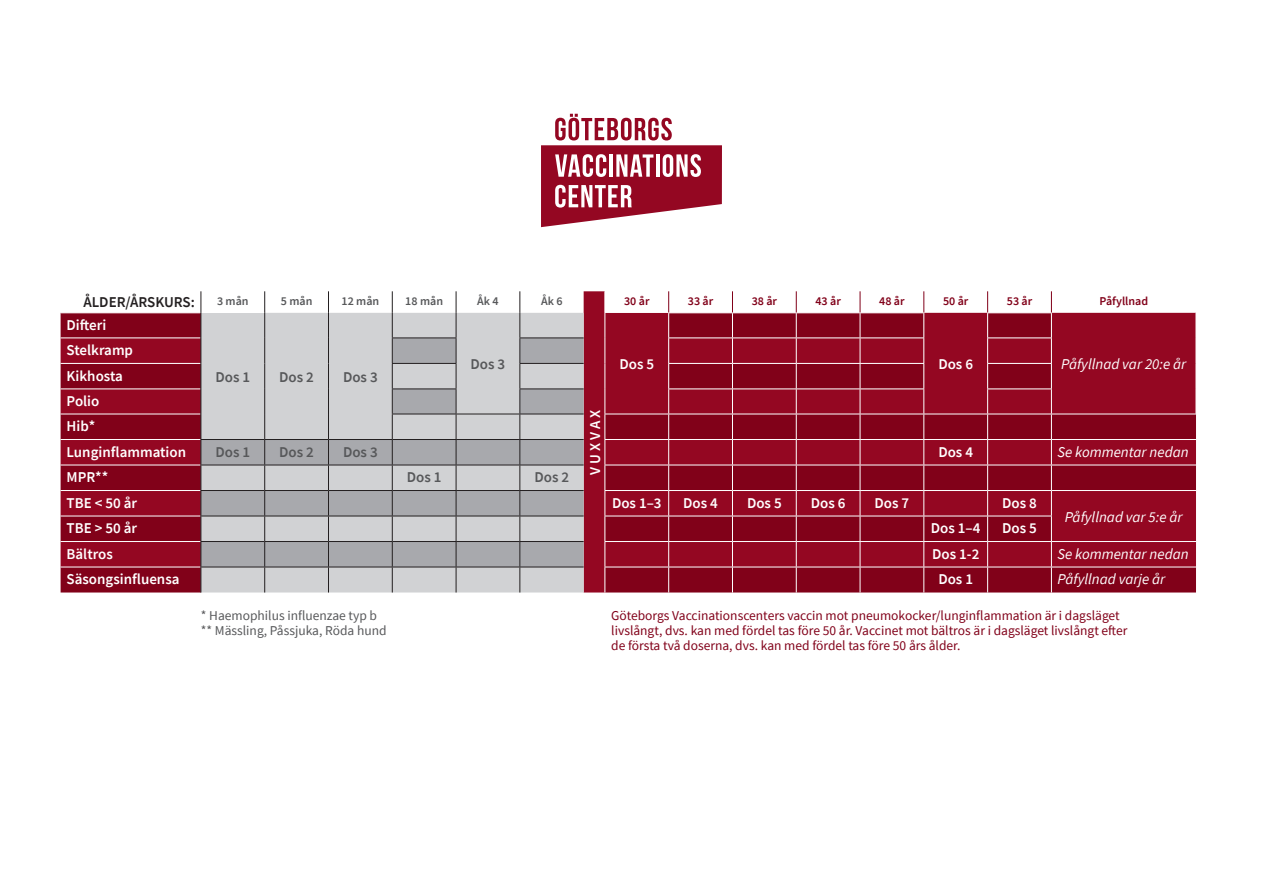
<style>
.page{position:relative;width:1263px;height:893px;background:#fff}
.page>*{position:absolute;margin:0;border:0;box-sizing:border-box;transform-origin:0 0}
.t1{font:600 15px "Source Sans Pro";color:#fff}
.t2{font:italic 15px "Source Sans Pro";color:#fff}
.t3{font:600 15px "Source Sans Pro";color:#57585a}
.t4{font:600 15px "Source Sans Pro";color:#231f20}
.t5{font:13.5px/15px "Source Sans Pro";color:#810119}
.t6{font:13.5px "Source Sans Pro";color:#57585a}
.t7{font:600 12px "Source Sans Pro";color:#810119}
.t8{font:600 12px "Source Sans Pro";color:#57585a}
</style>
<div class="page">
<svg style="left:541px;top:114px;width:181px;height:113px"></svg>
<svg style="left:1052px;top:313px;width:144px;height:279px;background:#8f0620"></svg>
<svg style="left:1195px;top:313px;width:1px;height:101px"></svg>
<hr style="left:1051px;top:414px;width:145px;height:1px;background:#fff">
<hr style="left:1051px;top:439px;width:145px;height:1px;background:#fff">
<hr style="left:1051px;top:465px;width:145px;height:1px;background:#fff">
<hr style="left:1051px;top:490px;width:145px;height:1px;background:#fff">
<hr style="left:1051px;top:541px;width:145px;height:1px;background:#fff">
<hr style="left:1051px;top:567px;width:145px;height:1px;background:#fff">
<svg style="left:61px;top:291px;width:991px;height:301px;background:#a75e6d"></svg>
<hr style="left:201px;top:439px;width:64px;height:1px;background:#231f20">
<hr style="left:265px;top:439px;width:63px;height:1px;background:#231f20">
<hr style="left:328px;top:439px;width:64px;height:1px;background:#231f20">
<hr style="left:456px;top:414px;width:64px;height:1px;background:#231f20">
<p class="t4" style="left:83px;top:292px;width:113px">ÅLDER/ÅRSKURS:</p>
<p class="t8" style="left:217px;top:293px;width:33px">3 mån</p>
<p class="t8" style="left:281px;top:293px;width:33px">5 mån</p>
<p class="t8" style="left:341px;top:293px;width:39px">12 mån</p>
<p class="t8" style="left:405px;top:293px;width:39px">18 mån</p>
<p class="t8" style="left:477px;top:293px;width:23px">Åk 4</p>
<p class="t8" style="left:541px;top:293px;width:23px">Åk 6</p>
<p class="t7" style="left:624px;top:293px;width:27px">30 år</p>
<p class="t7" style="left:688px;top:293px;width:27px">33 år</p>
<p class="t7" style="left:752px;top:293px;width:27px">38 år</p>
<p class="t7" style="left:815px;top:293px;width:27px">43 år</p>
<p class="t7" style="left:879px;top:293px;width:27px">48 år</p>
<p class="t7" style="left:943px;top:293px;width:27px">50 år</p>
<p class="t7" style="left:1007px;top:293px;width:27px">53 år</p>
<p class="t7" style="left:1099px;top:293px;width:50px">Påfyllnad</p>
<p class="t1" style="left:67px;top:315px;width:41px">Difteri</p>
<p class="t1" style="left:67px;top:340px;width:68px">Stelkramp</p>
<p class="t1" style="left:67px;top:366px;width:58px">Kikhosta</p>
<p class="t1" style="left:67px;top:391px;width:34px">Polio</p>
<p class="t1" style="left:67px;top:416px;width:30px">Hib*</p>
<p class="t1" style="left:67px;top:442px;width:121px">Lunginflammation</p>
<p class="t3" style="left:215px;top:442px;width:36px">Dos 1</p>
<p class="t3" style="left:279px;top:442px;width:36px">Dos 2</p>
<p class="t3" style="left:343px;top:442px;width:36px">Dos 3</p>
<p class="t1" style="left:938px;top:442px;width:36px">Dos 4</p>
<p class="t2" style="left:1057px;top:442px;width:133px">Se kommentar nedan</p>
<p class="t1" style="left:67px;top:467px;width:43px">MPR**</p>
<p class="t3" style="left:407px;top:467px;width:36px">Dos 1</p>
<p class="t3" style="left:535px;top:467px;width:36px">Dos 2</p>
<p class="t1" style="left:67px;top:493px;width:72px">TBE &lt; 50 år</p>
<p class="t1" style="left:612px;top:493px;width:51px">Dos 1–3</p>
<p class="t1" style="left:683px;top:493px;width:36px">Dos 4</p>
<p class="t1" style="left:747px;top:493px;width:36px">Dos 5</p>
<p class="t1" style="left:811px;top:493px;width:36px">Dos 6</p>
<p class="t1" style="left:874px;top:493px;width:36px">Dos 7</p>
<p class="t1" style="left:1002px;top:493px;width:36px">Dos 8</p>
<p class="t2" style="left:1065px;top:507px;width:120px">Påfyllnad var 5:e år</p>
<p class="t1" style="left:67px;top:518px;width:72px">TBE &gt; 50 år</p>
<p class="t1" style="left:931px;top:518px;width:51px">Dos 1–4</p>
<p class="t1" style="left:1002px;top:518px;width:36px">Dos 5</p>
<p class="t1" style="left:67px;top:544px;width:48px">Bältros</p>
<p class="t1" style="left:932px;top:544px;width:49px">Dos 1-2</p>
<p class="t2" style="left:1057px;top:544px;width:133px">Se kommentar nedan</p>
<p class="t1" style="left:67px;top:569px;width:114px">Säsongsinfluensa</p>
<p class="t1" style="left:938px;top:569px;width:36px">Dos 1</p>
<p class="t2" style="left:1057px;top:570px;width:109px">Påfyllnad varje år</p>
<p class="t3" style="left:471px;top:354px;width:36px">Dos 3</p>
<p class="t1" style="left:619px;top:354px;width:36px">Dos 5</p>
<p class="t1" style="left:938px;top:354px;width:36px">Dos 6</p>
<p class="t2" style="left:1061px;top:354px;width:127px">Påfyllnad var 20:e år</p>
<p class="t3" style="left:215px;top:367px;width:36px">Dos 1</p>
<p class="t3" style="left:279px;top:367px;width:36px">Dos 2</p>
<p class="t3" style="left:343px;top:367px;width:36px">Dos 3</p>
<p class="t1" style="left:585px;top:475px;width:66px;rotate:-90deg">VUXVAX</p>
<p class="t6" style="left:201px;top:607px;width:178px">* Haemophilus influenzae typ b</p>
<p class="t6" style="left:201px;top:622px;width:187px">** Mässling, Påssjuka, Röda hund</p>
<p class="t5" style="left:611px;top:608px;width:518px">Göteborgs Vaccinationscenters vaccin mot pneumokocker/lunginflammation är i dagsläget livslångt, dvs. kan med fördel tas före 50 år. Vaccinet mot bältros är i dagsläget livslångt efter de första två doserna, dvs. kan med fördel tas före 50 års ålder.</p>
</div>
